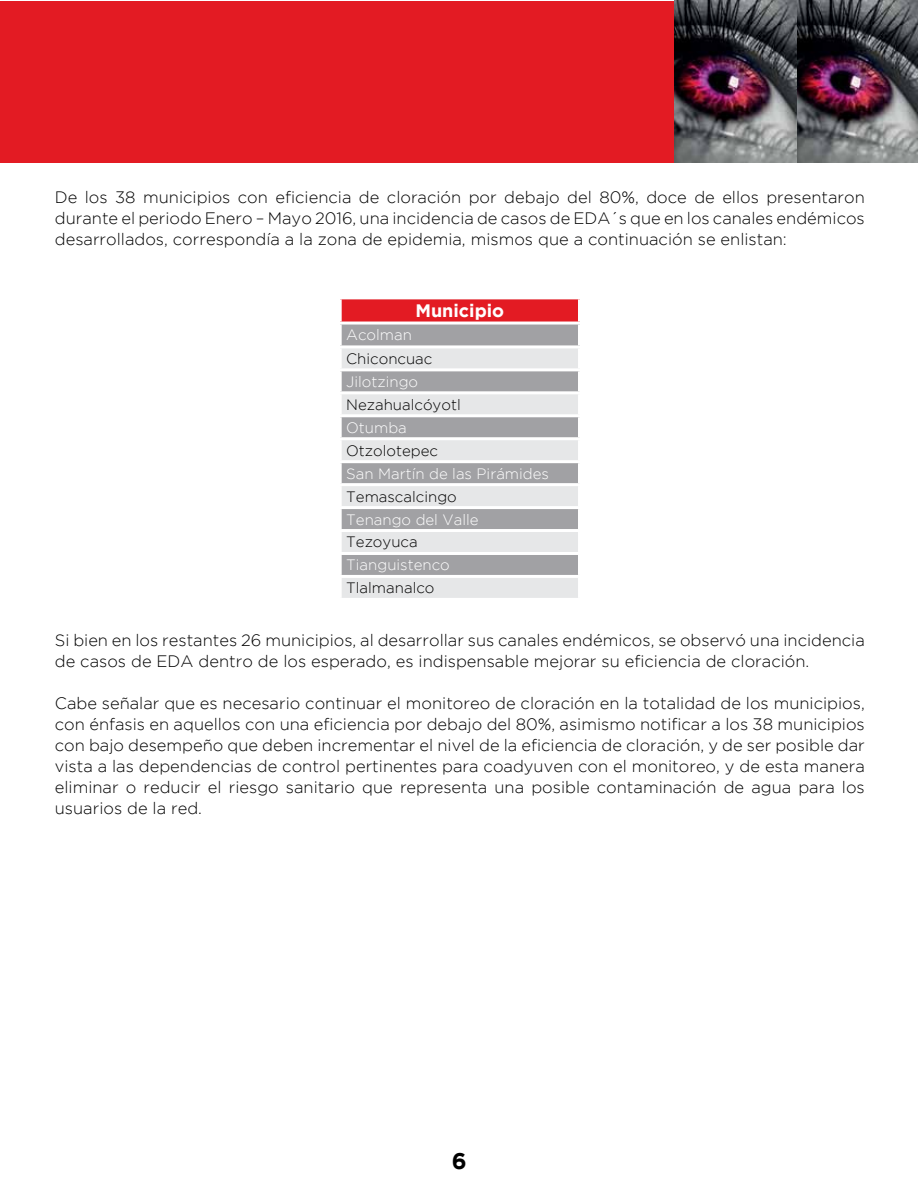
<style>
.page{position:relative;width:918px;height:1188px;background:#fff}
.page>*{position:absolute;margin:0;border:0;box-sizing:border-box;transform-origin:0 0}
.t1{font:700 22.5px "Gotham";color:#000}
.t2{font:700 18px "Gotham";color:#fff}
.t3{font:300 16.5px/21px "Gotham";color:#000;text-align:justify}
.t4{font:300 15px "Gotham";color:#fff}
.t5{font:300 15px "Gotham";color:#000}
</style>
<div class="page">
<div style="left:340px;top:298px;width:240px;height:25px;background:#e31b23"></div>
<div style="left:340px;top:323px;width:240px;height:24px;background:#a1a1a4"></div>
<div style="left:340px;top:347px;width:240px;height:23px;background:#e6e7e8"></div>
<div style="left:342px;top:371px;width:236px;height:20px;background:#a1a1a4"></div>
<svg style="left:342px;top:394px;width:236px;height:204px;background:#c7c8ca"></svg>
<hr style="left:339px;top:296px;width:242px;height:3px;background:#fff">
<hr style="left:339px;top:299px;width:3px;height:23px;background:#fff">
<hr style="left:578px;top:299px;width:3px;height:23px;background:#fff">
<hr style="left:339px;top:322px;width:242px;height:3px;background:#fff">
<hr style="left:339px;top:325px;width:3px;height:20px;background:#fff">
<hr style="left:578px;top:325px;width:3px;height:20px;background:#fff">
<hr style="left:339px;top:345px;width:242px;height:3px;background:#fff">
<hr style="left:339px;top:348px;width:3px;height:20px;background:#fff">
<hr style="left:578px;top:348px;width:3px;height:20px;background:#fff">
<hr style="left:339px;top:368px;width:242px;height:3px;background:#fff">
<hr style="left:339px;top:414px;width:242px;height:3px;background:#fff">
<hr style="left:339px;top:437px;width:242px;height:3px;background:#fff">
<hr style="left:339px;top:460px;width:242px;height:3px;background:#fff">
<hr style="left:339px;top:483px;width:242px;height:3px;background:#fff">
<hr style="left:339px;top:506px;width:242px;height:3px;background:#fff">
<hr style="left:339px;top:529px;width:242px;height:3px;background:#fff">
<hr style="left:339px;top:552px;width:242px;height:3px;background:#fff">
<hr style="left:339px;top:575px;width:242px;height:3px;background:#fff">
<div style="left:0;top:1px;width:918px;height:161px;background:#e31b23"></div>
<img style="left:675px;top:0;width:243px;height:162px">
<p class="t3" style="left:55px;top:187px;width:812px">De los 38 municipios con eficiencia de cloración por debajo del 80%, doce de ellos presentaron durante el periodo Enero – Mayo 2016, una incidencia de casos de EDA´s que en los canales endémicos desarrollados, correspondía a la zona de epidemia, mismos que a continuación se enlistan:</p>
<p class="t2" style="left:415px;top:300px;width:90px">Municipio</p>
<p class="t4" style="left:346px;top:327px;width:67px">Acolman</p>
<p class="t5" style="left:346px;top:350px;width:88px">Chiconcuac</p>
<p class="t4" style="left:346px;top:373px;width:74px">Jilotzingo</p>
<p class="t5" style="left:346px;top:396px;width:116px">Nezahualcóyotl</p>
<p class="t4" style="left:346px;top:419px;width:62px">Otumba</p>
<p class="t5" style="left:346px;top:442px;width:93px">Otzolotepec</p>
<p class="t4" style="left:346px;top:465px;width:204px">San Martín de las Pirámides</p>
<p class="t5" style="left:346px;top:488px;width:112px">Temascalcingo</p>
<p class="t4" style="left:346px;top:511px;width:134px">Tenango del Valle</p>
<p class="t5" style="left:346px;top:534px;width:73px">Tezoyuca</p>
<p class="t4" style="left:346px;top:557px;width:105px">Tianguistenco</p>
<p class="t5" style="left:346px;top:580px;width:90px">Tlalmanalco</p>
<p class="t3" style="left:55px;top:629px;width:812px">Si bien en los restantes 26 municipios, al desarrollar sus canales endémicos, se observó una incidencia de casos de EDA dentro de los esperado, es indispensable mejorar su eficiencia de cloración.</p>
<p class="t3" style="left:55px;top:692px;width:812px">Cabe señalar que es necesario continuar el monitoreo de cloración en la totalidad de los municipios, con énfasis en aquellos con una eficiencia por debajo del 80%, asimismo notificar a los 38 municipios con bajo desempeño que deben incrementar el nivel de la eficiencia de cloración, y de ser posible dar vista a las dependencias de control pertinentes para coadyuven con el monitoreo, y de esta manera eliminar o reducir el riesgo sanitario que representa una posible contaminación de agua para los usuarios de la red.</p>
<h1 class="t1" style="left:452px;top:1148px;width:16px">6</h1>
</div>
